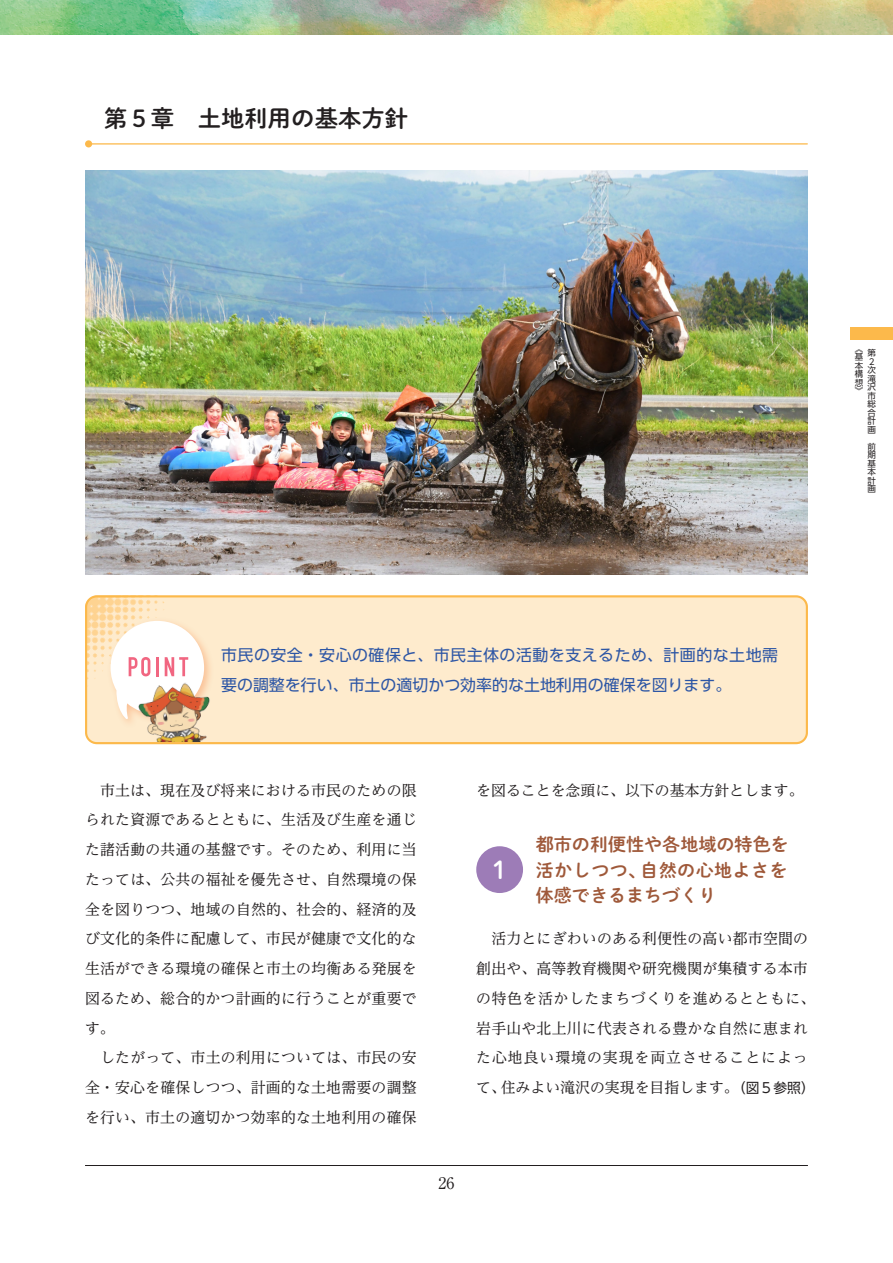
<style>
.page{position:relative;width:893px;height:1263px;background:#fff}
.page>*{position:absolute;margin:0;border:0;box-sizing:border-box;transform-origin:0 0}
.t1{font:24.45px "P Shuei M Go Std N B";color:#fff}
.t2{font:23.4px "P Shuei M Go Std N B";color:#231f20}
.t3{font:18px/25.5px "P Shuei M Go Std N B";color:#9f593a;text-align:right}
.t4{font:15.9px/29.7px "UD Shin Go Pr 6 N";color:#2d56a5}
.t5{font:15.9px "Ryumin Pr 6 N";color:#231f20}
.t6{font:14.85px/29.7px "UD Reimin Pr 6 N";letter-spacing:.015em;color:#231f20}
.t7{font:14.85px "UD Reimin Pr 6 N";letter-spacing:.04em;color:#231f20}
.t8{font:14.85px "UD Reimin Pr 6 N";letter-spacing:.065em;color:#231f20}
.t9{font:8.55px/8.6px "UD Shin Go Pr 6 N";color:#231f20;text-align:justify}
.s1{font-family:"UD Shin Go Pr 6 N";font-size:13.8px}
</style>
<div class="page">
<hr style="left:85px;top:1165px;width:723px;height:1px;background:#231f20">
<div style="left:850px;top:327px;width:43px;height:13px;background:#fcb94b"></div>
<hr style="left:89px;top:143px;width:718px;height:2px;background:#fcb94b">
<div style="left:85px;top:140px;width:7px;height:7px;background:#fcb94b;border-radius:50%"></div>
<div style="left:476px;top:846px;width:47px;height:47px;background:#9d7cb7;border-radius:50%"></div>
<div style="left:85px;top:595px;width:723px;height:149px;background:#feebcd;border-radius:13px"></div>
<img style="left:88px;top:598px;width:76px;height:81px">
<div style="left:106px;top:617px;width:108px;height:111px;background:#f58345;opacity:.4"></div>
<svg style="left:111px;top:621px;width:93px;height:98px"></svg>
<img style="left:135px;top:680px;width:79px;height:61px">
<div style="left:85px;top:595px;width:723px;height:149px;border:2px solid #fcb94b;border-radius:11px"></div>
<img style="left:0;top:0;width:893px;height:34px">
<img style="left:85px;top:170px;width:723px;height:404px">
<h2 class="t2" style="left:104px;top:101px;width:306px">第５章　土地利用の基本方針</h2>
<p class="t9" style="left:867px;top:348px;width:10px">第</p>
<p class="t9" style="left:855px;top:344px;width:10px">《</p>
<p class="t9" style="left:855px;top:353px;width:10px">基本構想</p>
<p class="t9" style="left:867px;top:357px;width:8px">２</p>
<p class="t9" style="left:867px;top:365px;width:10px">次滝沢市総合計画</p>
<p class="t9" style="left:867px;top:442px;width:10px">前期基本計画</p>
<p class="t9" style="left:855px;top:387px;width:10px">《</p>
<p class="t4" style="left:221px;top:640px;width:558px">市民の安全・安心の確保と、市民主体の活動を支えるため、計画的な土地需要の調整を行い、市土の適切かつ効率的な土地利用の確保を図ります。</p>
<p class="t6" style="left:85px;top:775px;width:333px">　市土は、現在及び将来における市民のための限られた資源であるとともに、生活及び生産を通じた諸活動の共通の基盤です。そのため、利用に当たっては、公共の福祉を優先させ、自然環境の保全を図りつつ、地域の自然的、社会的、経済的及び文化的条件に配慮して、市民が健康で文化的な生活ができる環境の確保と市土の均衡ある発展を図るため、総合的かつ計画的に行うことが重要です。<br>　したがって、市土の利用については、市民の安全・安心を確保しつつ、計画的な土地需要の調整を行い、市土の適切かつ効率的な土地利用の確保</p>
<p class="t6" style="left:476px;top:775px;width:329px">を図ることを念頭に、以下の基本方針とします。</p>
<p class="t3" style="left:536px;top:831px;width:254px">都市の利便性や各地域の特色を自然の心地よさを</p>
<h1 class="t1" style="left:492px;top:852px;width:16px">1</h1>
<p class="t3" style="left:536px;top:856px;width:182px;text-align:left">活かしつつ、<br>体感できるまちづくり</p>
<p class="t6" style="left:476px;top:923px;width:333px">　活力とにぎわいのある利便性の高い都市空間の</p>
<p class="t6" style="left:476px;top:953px;width:333px">創出や、高等教育機関や研究機関が集積する本市</p>
<p class="t7" style="left:476px;top:986px;width:341px">の特色を活かしたまちづくりを進めるとともに、</p>
<p class="t6" style="left:476px;top:1013px;width:333px">岩手山や北上川に代表される豊かな自然に恵まれ</p>
<p class="t8" style="left:476px;top:1046px;width:333px">た心地良い環境の実現を両立させることによっ</p>
<p class="t6" style="left:501px;top:1072px;width:316px">住みよい滝沢の実現を目指します。<span class="s1">（図５参照(</span></p>
<p class="t6" style="left:476px;top:1072px;width:31px">て、</p>
<p class="t5" style="left:438px;top:1170px;width:17px">26</p>
</div>
